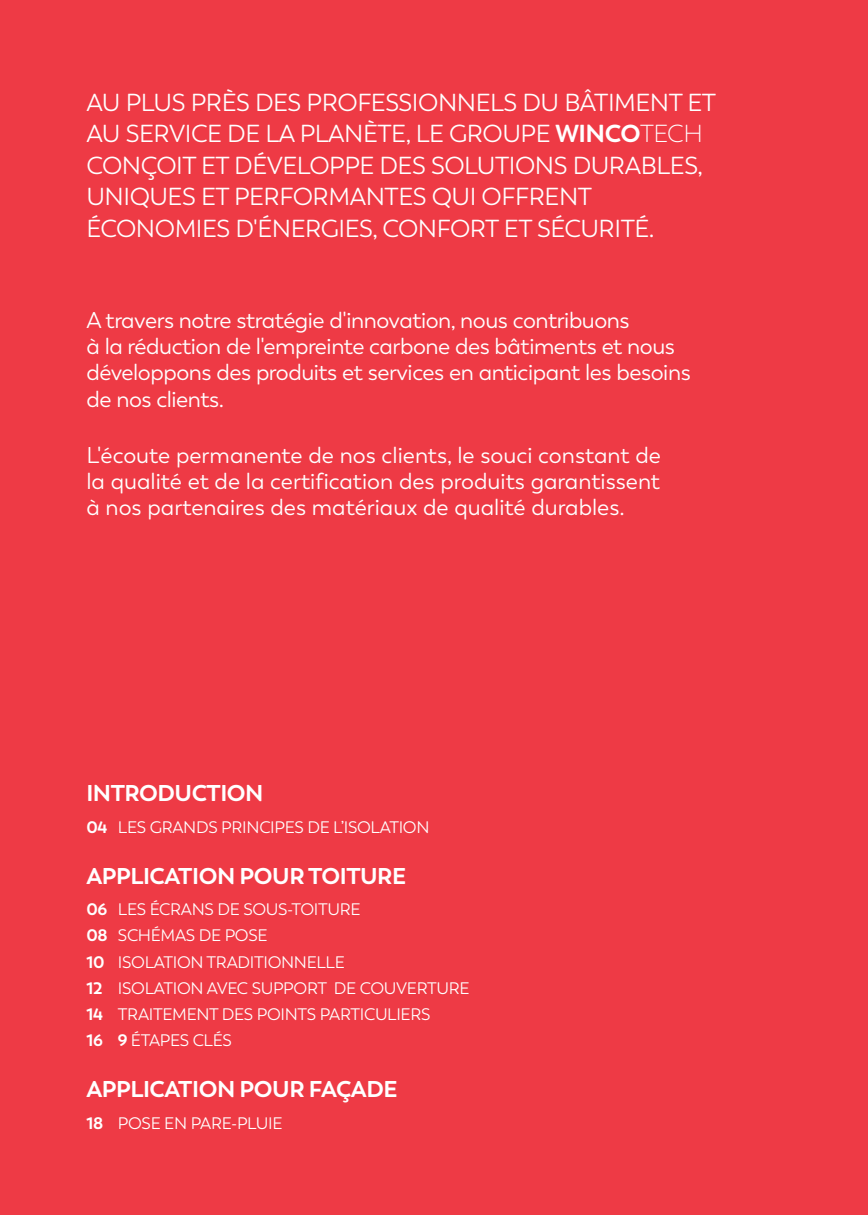
<style>
.page{position:relative;width:868px;height:1215px;background:#fff}
.page>*{position:absolute;margin:0;border:0;box-sizing:border-box;transform-origin:0 0}
.t1{font:24.5px/31.5px "Boston";letter-spacing:-.02em;color:#fff}
.t2{font:22.75px/26.2px "Boston";letter-spacing:-.02em;color:#fff}
.t3{font:700 22.75px "Boston";letter-spacing:-.02em;color:#fff}
.t4{font:16.62px/26.2px "Boston";letter-spacing:-.02em;color:#fff}
.s1{font-weight:700}
.s2{font-weight:300}
</style>
<div class="page">
<div style="left:0;top:0;width:867px;height:1214px;background:#ee3a45"></div>
<p class="t1" style="left:86px;top:87px;width:631px">AU PLUS PRÈS DES PROFESSIONNELS DU BÂTIMENT ET AU SERVICE DE LA PLANÈTE, LE GROUPE <span class="s1">WINCO</span><span class="s2">TECH </span>CONÇOIT ET DÉVELOPPE DES SOLUTIONS DURABLES, UNIQUES ET PERFORMANTES QUI OFFRENT ÉCONOMIES D'ÉNERGIES, CONFORT ET SÉCURITÉ.</p>
<p class="t2" style="left:86px;top:307px;width:605px">A travers notre stratégie d'innovation, nous contribuons<br>à la réduction de l'empreinte carbone des bâtiments et nous développons des produits et services en anticipant les besoins de nos clients.</p>
<p class="t2" style="left:86px;top:442px;width:575px;text-align:justify">L'écoute permanente de nos clients, le souci constant de la qualité et de la certification des produits garantissent à nos partenaires des matériaux de qualité durables.</p>
<p class="t3" style="left:86px;top:779px;width:178px">INTRODUCTION</p>
<p class="t4" style="left:86px;top:814px;width:344px"><span class="s1">04</span> LES GRANDS PRINCIPES DE L’ISOLATION</p>
<p class="t3" style="left:86px;top:861px;width:321px">APPLICATION POUR TOITURE</p>
<p class="t4" style="left:86px;top:896px;width:384px"><span class="s1">06</span> LES ÉCRANS DE SOUS‑TOITURE<br><span class="s1">08</span> SCHÉMAS DE POSE<br><span class="s1">10</span> ISOLATION TRADITIONNELLE<br><span class="s1">12</span> ISOLATION AVEC SUPPORT DE COUVERTURE<br><span class="s1">14</span> TRAITEMENT DES POINTS PARTICULIERS<br><span class="s1">16 9</span> ÉTAPES CLÉS</p>
<p class="t3" style="left:86px;top:1075px;width:312px">APPLICATION POUR FAÇADE</p>
<p class="t4" style="left:86px;top:1109px;width:198px"><span class="s1">18</span> POSE EN PARE‑PLUIE</p>
</div>
